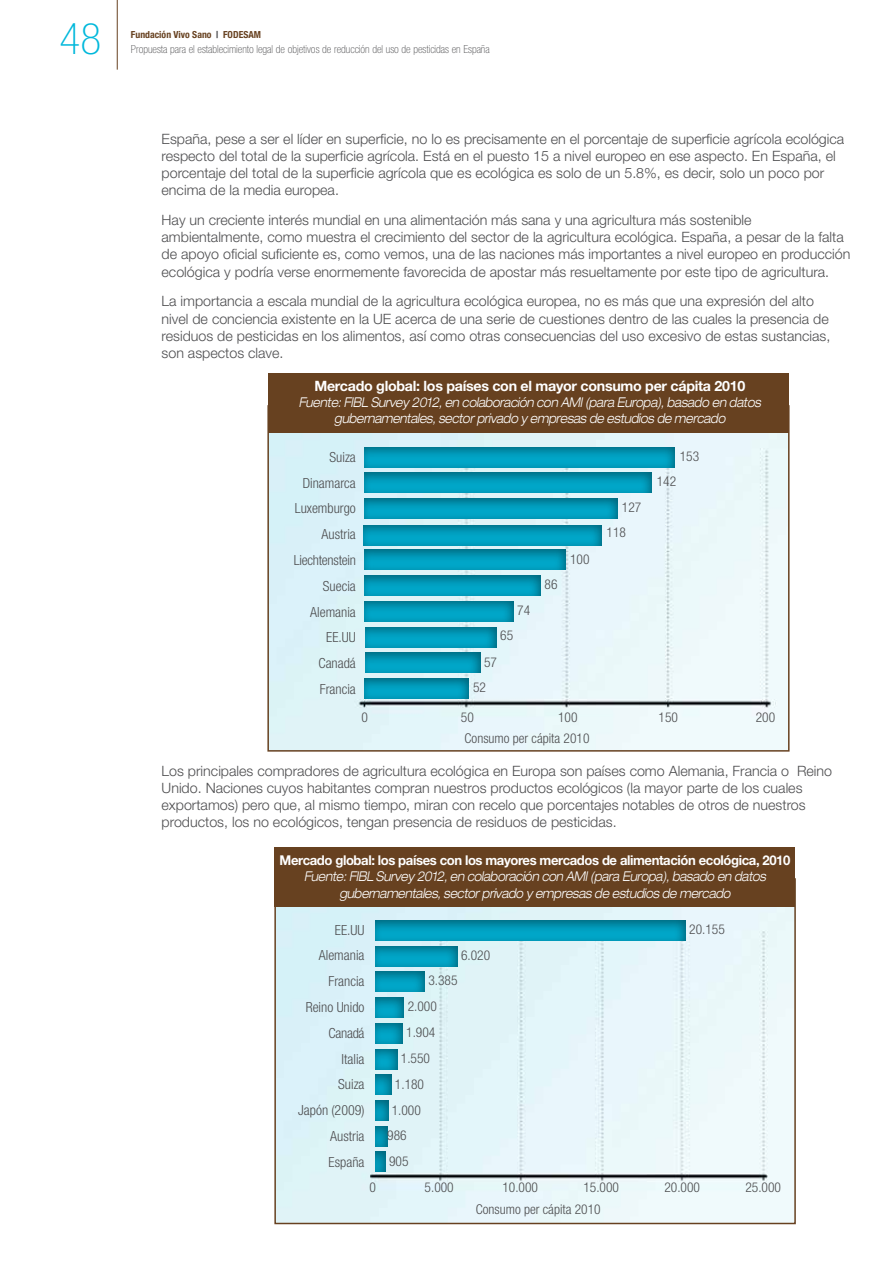
<style>
.page{position:relative;width:893px;height:1263px;background:#fff}
.page>*{position:absolute;margin:0;border:0;box-sizing:border-box;transform-origin:0 0}
.t1{font:100 condensed 43.5px "Helvetica Neue LT Std";color:#00b8db}
.t2{font:300 14.25px/17.1px "Helvetica Neue LT Std";color:#4d4d4f}
.t3{font:700 14.25px "Helvetica Neue LT Std";letter-spacing:-.02em;color:#fff}
.t4{font:300 condensed 13.95px/25.8px "Helvetica Neue LT Std";color:#4d4d4f;text-align:right}
.t5{font:italic 300 expanded 13.5px/16.2px "Helvetica Neue LT Std";letter-spacing:-.02em;color:#fff;text-align:center;scale:.85 1}
.t6{font:300 condensed 13.5px/25.5px "Helvetica Neue LT Std";color:#4d4d4f}
.t7{font:700 13.5px "Helvetica Neue LT Std";letter-spacing:-.03em;color:#fff}
.t8{font:100 condensed 10.95px "Helvetica Neue LT Std";color:#4d4d4f}
.t9{font:700 condensed 9.75px "Helvetica Neue LT Std";color:#674120}
.s1{color:#4d4d4f}
</style>
<div class="page">
<img style="left:270px;top:433px;width:516px;height:316px">
<div style="left:364px;top:446px;width:313px;height:23px;background:#000;opacity:.4"></div>
<div style="left:364px;top:472px;width:291px;height:23px;background:#000;opacity:.4"></div>
<div style="left:364px;top:498px;width:256px;height:22px;background:#000;opacity:.4"></div>
<div style="left:363px;top:524px;width:241px;height:23px;background:#000;opacity:.4"></div>
<div style="left:364px;top:549px;width:204px;height:23px;background:#000;opacity:.4"></div>
<div style="left:364px;top:575px;width:180px;height:22px;background:#000;opacity:.4"></div>
<div style="left:364px;top:600px;width:153px;height:23px;background:#000;opacity:.4"></div>
<div style="left:364px;top:626px;width:135px;height:23px;background:#000;opacity:.4"></div>
<div style="left:364px;top:652px;width:118px;height:22px;background:#000;opacity:.4"></div>
<div style="left:364px;top:678px;width:108px;height:22px;background:#000;opacity:.4"></div>
<div style="left:268px;top:373px;width:521px;height:60px;background:#674120"></div>
<img style="left:277px;top:907px;width:516px;height:314px">
<div style="left:375px;top:920px;width:314px;height:22px;background:#000;opacity:.4"></div>
<div style="left:375px;top:945px;width:84px;height:23px;background:#000;opacity:.4"></div>
<div style="left:375px;top:971px;width:53px;height:23px;background:#000;opacity:.4"></div>
<div style="left:375px;top:997px;width:32px;height:22px;background:#000;opacity:.4"></div>
<div style="left:375px;top:1022px;width:30px;height:23px;background:#000;opacity:.4"></div>
<div style="left:375px;top:1048px;width:26px;height:23px;background:#000;opacity:.4"></div>
<div style="left:375px;top:1074px;width:20px;height:22px;background:#000;opacity:.4"></div>
<div style="left:375px;top:1100px;width:15px;height:22px;background:#000;opacity:.4"></div>
<div style="left:375px;top:1125px;width:15px;height:23px;background:#000;opacity:.4"></div>
<div style="left:375px;top:1151px;width:14px;height:22px;background:#000;opacity:.4"></div>
<div style="left:275px;top:847px;width:520px;height:60px;background:#674120"></div>
<hr style="left:117px;top:0;width:1px;height:70px;background:#674120">
<h1 class="t1" style="left:60px;top:14px;width:43px">48</h1>
<p class="t9" style="left:131px;top:29px;width:132px">Fundación Vivo Sano <span class="s1">|</span> FODESAM</p>
<p class="t8" style="left:131px;top:43px;width:360px">Propuesta para el establecimiento legal de objetivos de reducción del uso de pesticidas en España</p>
<p class="t2" style="left:162px;top:130px;width:684px">España, pese a ser el líder en superficie, no lo es precisamente en el porcentaje de superficie agrícola ecológica respecto del total de la superficie agrícola. Está en el puesto 15 a nivel europeo en ese aspecto. En España, el porcentaje del total de la superficie agrícola que es ecológica es solo de un 5.8%, es decir, solo un poco por encima de la media europea.</p>
<p class="t2" style="left:162px;top:211px;width:690px">Hay un creciente interés mundial en una alimentación más sana y una agricultura más sostenible ambientalmente, como muestra el crecimiento del sector de la agricultura ecológica. España, a pesar de la falta de apoyo oficial suficiente es, como vemos, una de las naciones más importantes a nivel europeo en producción ecológica y podría verse enormemente favorecida de apostar más resueltamente por este tipo de agricultura.</p>
<p class="t2" style="left:162px;top:293px;width:670px">La importancia a escala mundial de la agricultura ecológica europea, no es más que una expresión del alto nivel de conciencia existente en la UE acerca de una serie de cuestiones dentro de las cuales la presencia de residuos de pesticidas en los alimentos, así como otras consecuencias del uso excesivo de estas sustancias, son aspectos clave.</p>
<p class="t3" style="left:314px;top:377px;width:432px">Mercado global: los países con el mayor consumo per cápita 2010</p>
<p class="t5" style="left:299px;top:394px;width:545px">Fuente: FIBL Survey 2012, en colaboración con AMI (para Europa), basado en datos gubernamentales, sector privado y empresas de estudios de mercado</p>
<p class="t4" style="left:294px;top:444px;width:63px">Suiza<br>Dinamarca<br>Luxemburgo<br>Austria<br>Liechtenstein<br>Suecia<br>Alemania<br>EE.UU<br>Canadá<br>Francia</p>
<p class="t6" style="left:517px;top:597px;width:14px">74</p>
<p class="t6" style="left:500px;top:623px;width:14px">65</p>
<p class="t6" style="left:484px;top:649px;width:14px">57</p>
<p class="t6" style="left:473px;top:675px;width:14px">52</p>
<p class="t6" style="left:544px;top:571px;width:14px">86</p>
<p class="t6" style="left:570px;top:546px;width:21px">100</p>
<p class="t6" style="left:607px;top:494px;width:36px;text-indent:15px">127<br>118</p>
<p class="t6" style="left:680px;top:443px;width:21px">153</p>
<p class="t6" style="left:657px;top:468px;width:21px">142</p>
<p class="t6" style="left:362px;top:704px;width:8px">0</p>
<p class="t6" style="left:461px;top:704px;width:14px">50</p>
<p class="t6" style="left:558px;top:704px;width:21px">100</p>
<p class="t6" style="left:659px;top:704px;width:21px">150</p>
<p class="t6" style="left:756px;top:704px;width:21px">200</p>
<p class="t6" style="left:465px;top:726px;width:126px">Consumo per cápita 2010</p>
<p class="t2" style="left:162px;top:762px;width:672px">Los principales compradores de agricultura ecológica en Europa son países como Alemania, Francia o Reino Unido. Naciones cuyos habitantes compran nuestros productos ecológicos (la mayor parte de los cuales exportamos) pero que, al mismo tiempo, miran con recelo que porcentajes notables de otros de nuestros productos, los no ecológicos, tengan presencia de residuos de pesticidas.</p>
<p class="t7" style="left:280px;top:852px;width:512px">Mercado global: los países con los mayores mercados de alimentación ecológica, 2010</p>
<p class="t5" style="left:304px;top:869px;width:545px">Fuente: FIBL Survey 2012, en colaboración con AMI (para Europa), basado en datos gubernamentales, sector privado y empresas de estudios de mercado</p>
<p class="t4" style="left:298px;top:917px;width:68px">EE.UU<br>Alemania<br>Francia<br>Reino Unido<br>Canadá<br>Italia<br>Suiza<br>Japón (2009)<br>Austria<br>España</p>
<p class="t6" style="left:689px;top:917px;width:37px">20.155</p>
<p class="t6" style="left:461px;top:942px;width:31px">6.020</p>
<p class="t6" style="left:428px;top:968px;width:31px">3.385</p>
<p class="t6" style="left:408px;top:993px;width:31px">2.000</p>
<p class="t6" style="left:406px;top:1020px;width:31px">1.904</p>
<p class="t6" style="left:401px;top:1045px;width:31px">1.550</p>
<p class="t6" style="left:395px;top:1072px;width:31px">1.180</p>
<p class="t6" style="left:392px;top:1097px;width:31px">1.000</p>
<p class="t6" style="left:387px;top:1123px;width:21px">986</p>
<p class="t6" style="left:389px;top:1148px;width:21px">905</p>
<p class="t6" style="left:370px;top:1174px;width:8px">0</p>
<p class="t6" style="left:425px;top:1174px;width:31px">5.000</p>
<p class="t6" style="left:502px;top:1174px;width:37px">10.000</p>
<p class="t6" style="left:583px;top:1174px;width:37px">15.000</p>
<p class="t6" style="left:664px;top:1174px;width:37px">20.000</p>
<p class="t6" style="left:745px;top:1174px;width:37px">25.000</p>
<p class="t6" style="left:476px;top:1196px;width:126px">Consumo per cápita 2010</p>
</div>
